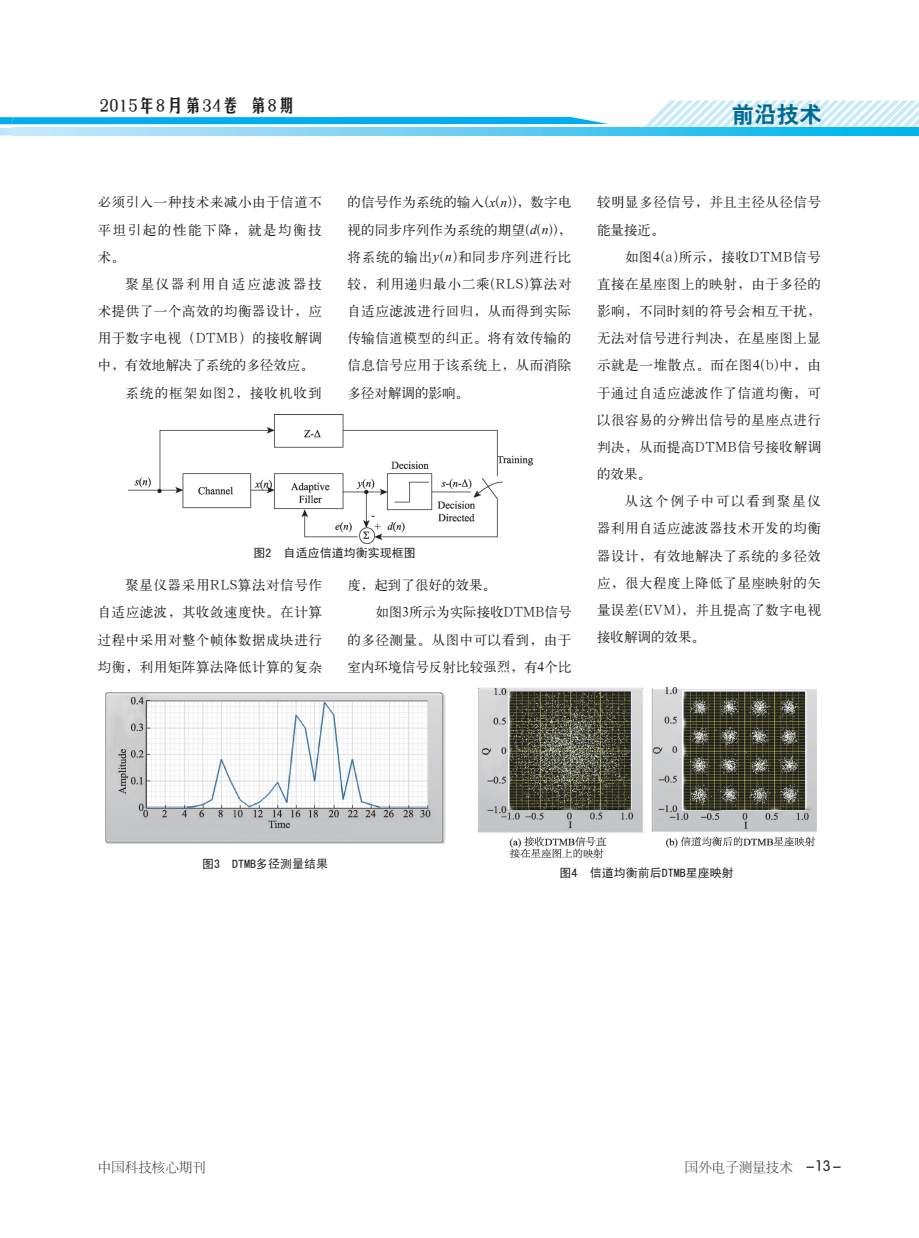
<style>
.page{position:relative;width:919px;height:1238px;background:#fff}
.page>*{position:absolute;margin:0;border:0;box-sizing:border-box;transform-origin:0 0}
.t1{font:22.5px "H Yb 2 gj";color:#006991}
.t2{font:18px "H Yb 3 gj";letter-spacing:.025em;color:#231f20}
.t3{font:15px "FZY3 JW GB1 0";color:#231f20}
.正文{font:13.5px/27.2px "H Ya 1 gj";letter-spacing:.04em;color:#231f20;text-align:justify}
.t4{font:13.5px "FZSYJW GB1 0";color:#231f20}
.正文-2{font:13.5px "H Ya 1 gj";letter-spacing:.08em;color:#231f20}
.正文-3{font:13.5px "H Ya 1 gj";color:#231f20}
.大标题{font:12px "Sim Hei";color:#231f20}
.s1{font-family:"Times New Roman";font-style:italic}
</style>
<div class="page">
<svg style="left:638px;top:100px;width:280px;height:28px"></svg>
<svg style="left:608px;top:128px;width:310px;height:7px;background:#1abced"></svg>
<svg style="left:0;top:117px;width:608px;height:18px;background:#6bcef4"></svg>
<img style="left:129px;top:414px;width:403px;height:129px">
<img style="left:105px;top:692px;width:340px;height:151px">
<img style="left:478px;top:687px;width:338px;height:170px">
<h2 class="t2" style="left:100px;top:97px;width:197px">2015年8月第34卷 第8期</h2>
<h1 class="t1" style="left:731px;top:103px;width:91px">前沿技术</h1>
<p class="正文" style="left:98px;top:189px;width:225px">必须引入一种技术来减小由于信道不平坦引起的性能下降，就是均衡技术。</p>
<p class="正文" style="left:98px;top:270px;width:225px;text-indent:28px">聚星仪器利用自适应滤波器技术提供了一个高效的均衡器设计，应用于数字电视（DTMB）的接收解调中，有效地解决了系统的多径效应。</p>
<p class="正文-2" style="left:125px;top:386px;width:198px">系统的框架如图2，接收机收到</p>
<p class="正文" style="left:347px;top:189px;width:225px">的信号作为系统的输入(<span class="s1">x</span>(<span class="s1">n</span>))，数字电视的同步序列作为系统的期望(<span class="s1">d</span>(<span class="s1">n</span>))，将系统的输出<span class="s1">y</span>(<span class="s1">n</span>)和同步序列进行比较，利用递归最小二乘(RLS)算法对自适应滤波进行回归，从而得到实际传输信道模型的纠正。将有效传输的信息信号应用于该系统上，从而消除多径对解调的影响。</p>
<p class="大标题" style="left:253px;top:546px;width:163px">图2 自适应信道均衡实现框图</p>
<p class="正文" style="left:98px;top:571px;width:225px;text-indent:28px">聚星仪器采用RLS算法对信号作自适应滤波，其收敛速度快。在计算过程中采用对整个帧体数据成块进行均衡，利用矩阵算法降低计算的复杂</p>
<p class="正文-3" style="left:347px;top:578px;width:150px">度，起到了很好的效果。</p>
<p class="正文" style="left:347px;top:598px;width:225px;text-indent:28px">如图3所示为实际接收DTMB信号的多径测量。从图中可以看到，由于室内环境信号反射比较强烈，有4个比</p>
<p class="正文" style="left:597px;top:189px;width:225px">较明显多径信号，并且主径从径信号能量接近。</p>
<p class="正文" style="left:597px;top:243px;width:225px;text-indent:28px">如图4(a)所示，接收DTMB信号直接在星座图上的映射，由于多径的影响，不同时刻的符号会相互干扰，无法对信号进行判决，在星座图上显示就是一堆散点。而在图4(b)中，由于通过自适应滤波作了信道均衡，可以很容易的分辨出信号的星座点进行判决，从而提高DTMB信号接收解调的效果。</p>
<p class="正文" style="left:597px;top:487px;width:225px;text-indent:28px">从这个例子中可以看到聚星仪器利用自适应滤波器技术开发的均衡器设计，有效地解决了系统的多径效应，很大程度上降低了星座映射的矢量误差(EVM)，并且提高了数字电视接收解调的效果。</p>
<p class="大标题" style="left:202px;top:857px;width:127px">图3 DTMB多径测量结果</p>
<p class="大标题" style="left:559px;top:866px;width:175px">图4 信道均衡前后DTMB星座映射</p>
<p class="t4" style="left:98px;top:1159px;width:110px">中国科技核心期刊</p>
<p class="t4" style="left:684px;top:1159px;width:110px">国外电子测量技术</p>
<p class="t3" style="left:805px;top:1157px;width:37px">-13-</p>
</div>
